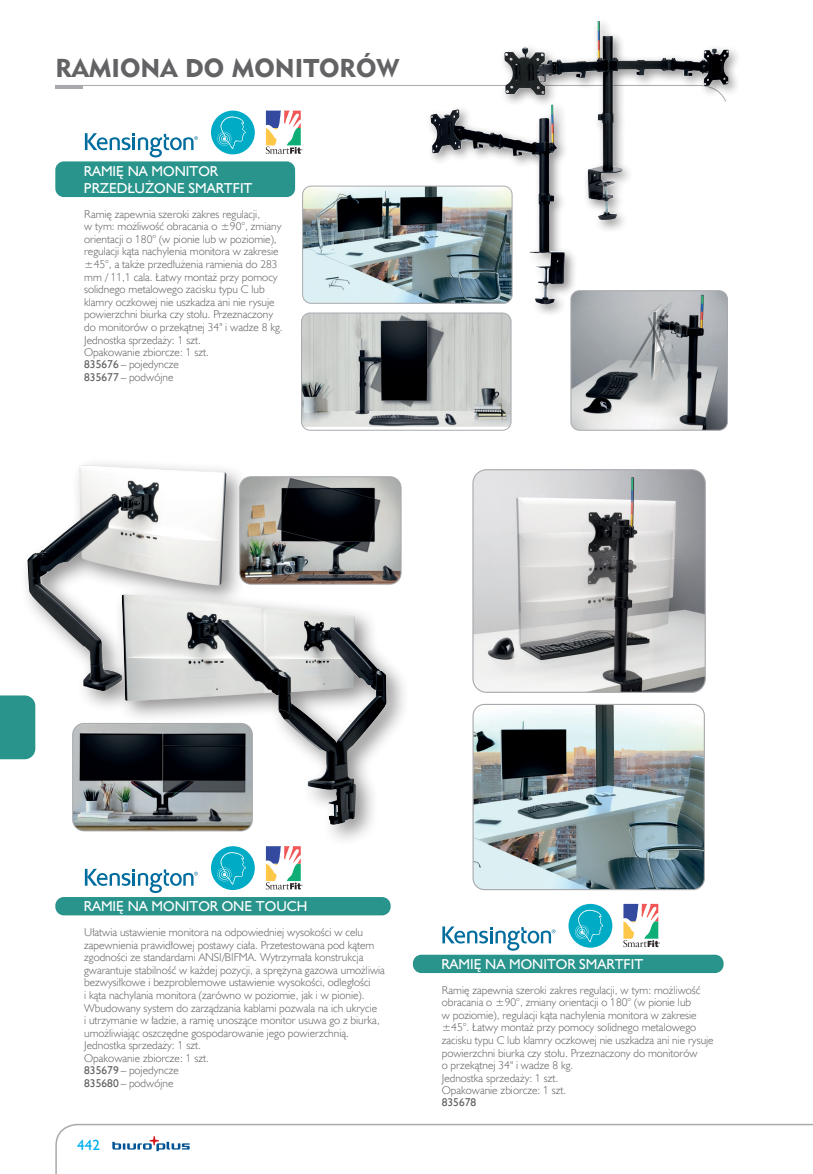
<style>
.page{position:relative;width:813px;height:1174px;background:#fff}
.page>*{position:absolute;margin:0;border:0;box-sizing:border-box;transform-origin:0 0}
.Rozdziały_nie_do_spisu{font:25.65px "Geometric 415 Blk EU";color:#636366}
.t1{font:15px "Humanst 521 EU";color:#00aeef}
.Nazwa_modułu_A{font:14.4px/17.2px "Humanst 521 EU";color:#fff}
.opis_produktów{font:11.4px/12.6px "Humanst 521 Lt EU";color:#636366}
.opis_produktów-2{font:11.4px "Humanst 521 EU";color:#636366}
.s1{font-family:"Humanst 521 EU"}
</style>
<div class="page">
<svg style="left:55px;top:85px;width:444px;height:1px"></svg>
<hr style="left:55px;top:86px;width:28px;height:3px;background:#a8a9ad">
<svg style="left:55px;top:1123px;width:757px;height:51px"></svg>
<svg style="left:112px;top:1136px;width:77px;height:15px"></svg>
<div style="left:0;top:695px;width:35px;height:64px;background:#29948c"></div>
<div style="left:55px;top:897px;width:335px;height:18px;background:#29948c;border-radius:9px"></div>
<svg style="left:85px;top:868px;width:113px;height:25px"></svg>
<div style="left:211px;top:846px;width:44px;height:44px;background:#00abc6;border-radius:50%"></div>
<svg style="left:217px;top:852px;width:28px;height:32px"></svg>
<svg style="left:265px;top:847px;width:37px;height:42px"></svg>
<div style="left:19px;top:456px;width:230px;height:257px;background:#231f20;opacity:.5"></div>
<img style="left:27px;top:465px;width:199px;height:226px">
<img style="left:239px;top:477px;width:162px;height:107px">
<div style="left:239px;top:476px;width:162px;height:108px;border:1px solid #a8a9ad;border-radius:11px"></div>
<img style="left:73px;top:723px;width:40px;height:108px">
<div style="left:113px;top:586px;width:296px;height:261px;background:#231f20;opacity:.5"></div>
<img style="left:121px;top:594px;width:234px;height:230px">
<div style="left:55px;top:161px;width:240px;height:36px;background:#29948c;border-radius:9px"></div>
<svg style="left:85px;top:133px;width:113px;height:24px"></svg>
<div style="left:211px;top:111px;width:44px;height:43px;background:#00abc6;border-radius:50%"></div>
<svg style="left:217px;top:116px;width:28px;height:33px"></svg>
<svg style="left:265px;top:111px;width:37px;height:43px"></svg>
<div style="left:425px;top:100px;width:153px;height:217px;background:#231f20;opacity:.5"></div>
<img style="left:430px;top:105px;width:69px;height:49px">
<img style="left:570px;top:291px;width:157px;height:139px">
<div style="left:570px;top:290px;width:157px;height:140px;border:1px solid #a8a9ad;border-radius:9px"></div>
<img style="left:301px;top:313px;width:209px;height:117px">
<div style="left:301px;top:313px;width:210px;height:117px;border:1px solid #a8a9ad;border-radius:9px"></div>
<div style="left:499px;top:17px;width:242px;height:216px;background:#231f20;opacity:.5"></div>
<img style="left:522px;top:21px;width:75px;height:43px">
<img style="left:302px;top:186px;width:210px;height:117px">
<div style="left:302px;top:186px;width:210px;height:118px;border:1px solid #a8a9ad;border-radius:9px"></div>
<div style="left:412px;top:954px;width:311px;height:19px;background:#29948c;border-radius:9px"></div>
<svg style="left:442px;top:926px;width:113px;height:24px"></svg>
<div style="left:568px;top:904px;width:44px;height:43px;background:#00abc6;border-radius:50%"></div>
<svg style="left:574px;top:909px;width:28px;height:33px"></svg>
<svg style="left:623px;top:904px;width:36px;height:43px"></svg>
<img style="left:474px;top:470px;width:231px;height:222px">
<div style="left:472px;top:469px;width:233px;height:224px;border:1px solid #a8a9ad;border-radius:14px"></div>
<img style="left:474px;top:704px;width:230px;height:185px">
<div style="left:472px;top:704px;width:232px;height:186px;border:1px solid #a8a9ad;border-radius:11px"></div>
<p class="Rozdziały_nie_do_spisu" style="left:55px;top:53px;width:345px">RAMIONA DO MONITORÓW</p>
<p class="Nazwa_modułu_A" style="left:84px;top:162px;width:170px">RAMIĘ NA MONITOR<br>PRZEDŁUŻONE SMARTFIT</p>
<p class="opis_produktów" style="left:84px;top:207px;width:200px">Ramię zapewnia szeroki zakres regulacji,<br>w tym: możliwość obracania o ±90°, zmiany orientacji o 180° (w pionie lub w poziomie), regulacji kąta nachylenia monitora w zakresie ±45°, a także przedłużenia ramienia do 283 mm / 11,1 cala. Łatwy montaż przy pomocy solidnego metalowego zacisku typu C lub klamry oczkowej nie uszkadza ani nie rysuje powierzchni biurka czy stołu. Przeznaczony do monitorów o przekątnej 34" i wadze 8 kg.</p>
<p class="opis_produktów" style="left:84px;top:333px;width:118px">Jednostka sprzedaży: 1 szt.</p>
<p class="opis_produktów" style="left:84px;top:346px;width:126px">Opakowanie zbiorcze: 1 szt.</p>
<p class="opis_produktów" style="left:84px;top:358px;width:96px"><span class="s1">835676</span> – pojedyncze</p>
<p class="opis_produktów" style="left:84px;top:371px;width:91px"><span class="s1">835677</span> – podwójne</p>
<p class="Nazwa_modułu_A" style="left:84px;top:897px;width:225px">RAMIĘ NA MONITOR ONE TOUCH</p>
<p class="opis_produktów" style="left:84px;top:925px;width:302px">Ułatwia ustawienie monitora na odpowiedniej wysokości w celu zapewnienia prawidłowej postawy ciała. Przetestowana pod kątem zgodności ze standardami ANSI/BIFMA. Wytrzymała konstrukcja gwarantuje stabilność w każdej pozycji, a sprężyna gazowa umożliwia bezwysiłkowe i bezproblemowe ustawienie wysokości, odległości<br>i kąta nachylania monitora (zarówno w poziomie, jak i w pionie).<br>Wbudowany system do zarządzania kablami pozwala na ich ukrycie<br>i utrzymanie w ładzie, a ramię unoszące monitor usuwa go z biurka, umożliwiając oszczędne gospodarowanie jego powierzchnią.</p>
<p class="opis_produktów" style="left:84px;top:1039px;width:118px">Jednostka sprzedaży: 1 szt.</p>
<p class="opis_produktów" style="left:84px;top:1051px;width:126px">Opakowanie zbiorcze: 1 szt.</p>
<p class="opis_produktów" style="left:84px;top:1063px;width:96px"><span class="s1">835679</span> – pojedyncze</p>
<p class="opis_produktów" style="left:84px;top:1076px;width:91px"><span class="s1">835680</span> – podwójne</p>
<h2 class="t1" style="left:77px;top:1135px;width:24px">442</h2>
<p class="Nazwa_modułu_A" style="left:441px;top:955px;width:203px">RAMIĘ NA MONITOR SMARTFIT</p>
<p class="opis_produktów" style="left:441px;top:983px;width:273px">Ramię zapewnia szeroki zakres regulacji, w tym: możliwość obracania o ±90°, zmiany orientacji o 180° (w pionie lub<br>w poziomie), regulacji kąta nachylenia monitora w zakresie ±45°. Łatwy montaż przy pomocy solidnego metalowego zacisku typu C lub klamry oczkowej nie uszkadza ani nie rysuje powierzchni biurka czy stołu. Przeznaczony do monitorów<br>o przekątnej 34" i wadze 8 kg.</p>
<p class="opis_produktów" style="left:441px;top:1071px;width:118px">Jednostka sprzedaży: 1 szt.</p>
<p class="opis_produktów" style="left:441px;top:1084px;width:126px">Opakowanie zbiorcze: 1 szt.</p>
<p class="opis_produktów-2" style="left:441px;top:1095px;width:36px">835678</p>
</div>
